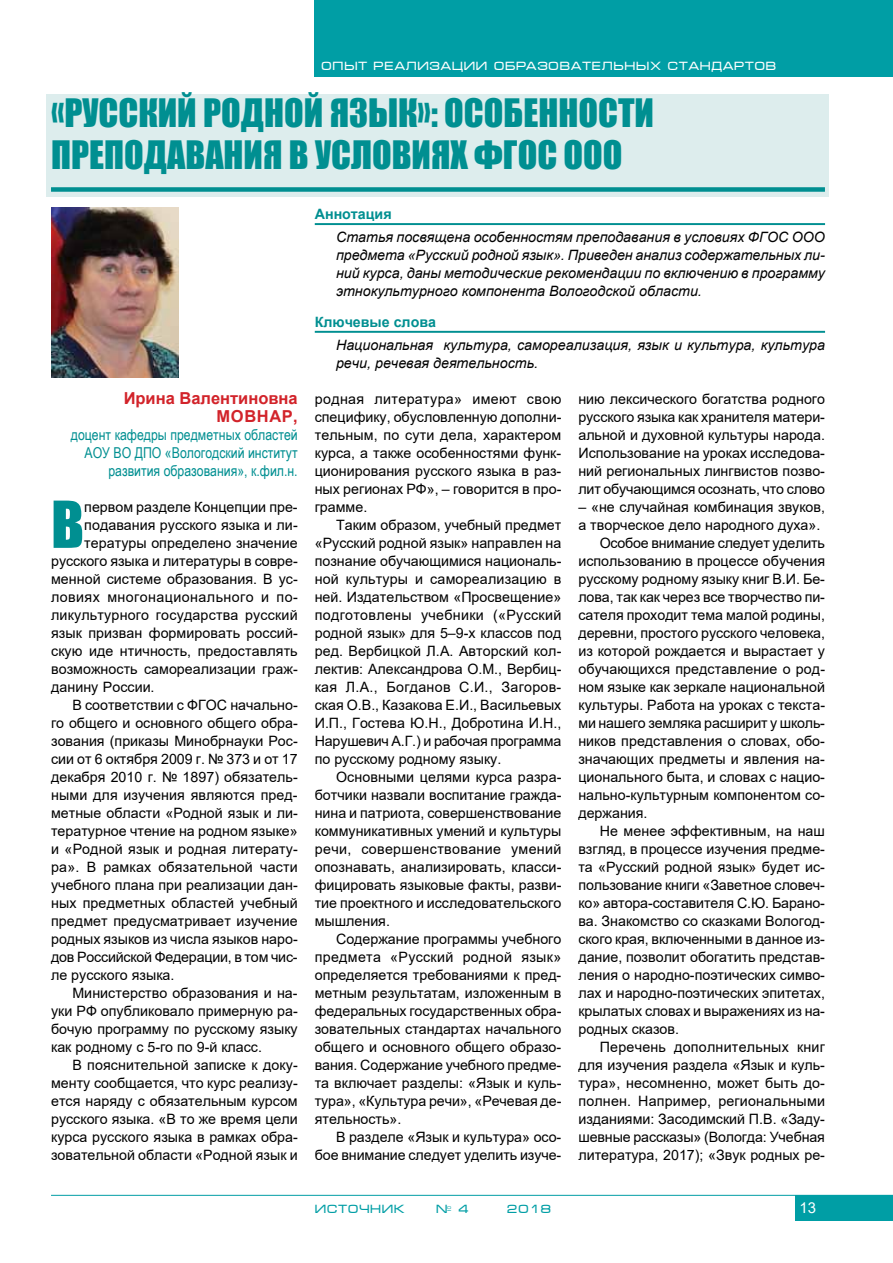
<style>
.page{position:relative;width:893px;height:1263px;background:#fff}
.page>*{position:absolute;margin:0;border:0;box-sizing:border-box;transform-origin:0 0}
.t1{font:59.85px "Impact";color:#008f91}
.t2{font:36px/42px "Impact";color:#008f91}
.t3{font:700 16.5px/18px "Arial";color:#d2232a}
.t4{font:15px/18px "Arial Narrow";color:#008f91;text-align:right}
.t5{font:15px "Arial";color:#fff}
.t6{font:14.25px/18px "Arial";color:#000;text-align:justify}
.t7{font:italic 14.25px/18px "Arial";color:#000;text-align:justify}
.t8{font:14.25px "Arial";letter-spacing:.03em;color:#000}
.t9{font:700 14.25px "Arial";color:#008f91}
.t10{font:12px "Micra";color:#fff}
.t11{font:12px "Micra";color:#009ea5}
</style>
<div class="page">
<div style="left:795px;top:1195px;width:98px;height:26px;background:#009ea5"></div>
<hr style="left:51px;top:1195px;width:842px;height:1px;background:#009ea5">
<div style="left:315px;top:0;width:578px;height:77px;background:#009ea5"></div>
<div style="left:47px;top:95px;width:782px;height:102px;background:#ddeded"></div>
<div style="left:51px;top:187px;width:774px;height:5px;background:#008f91"></div>
<hr style="left:315px;top:223px;width:510px;height:2px;background:#008f91">
<hr style="left:315px;top:331px;width:510px;height:2px;background:#008f91">
<img style="left:51px;top:207px;width:128px;height:170px">
<p class="t10" style="left:321px;top:60px;width:457px">опыт реализации образовательных стандартов</p>
<h2 class="t2" style="left:51px;top:91px;width:602px">«Русский родной язык»: особенности преподавания в условиях ФГОС</h2>
<h2 class="t2" style="left:564px;top:133px;width:20px">ООО</h2>
<p class="t3" style="left:217px;top:389px;width:83px;text-indent:-93px">Ирина Валентиновна<br>Мовнар</p>
<p class="t3" style="left:293px;top:407px;width:6px">,</p>
<p class="t4" style="left:71px;top:425px;width:228px">доцент кафедры предметных областей<br>АОУ ВО ДПО «Вологодский институт развития образования», к.фил.н.</p>
<h1 class="t1" style="left:51px;top:478px;width:30px">В</h1>
<p class="t6" style="left:84px;top:498px;width:215px">первом разделе Концепции пре-</p>
<p class="t6" style="left:84px;top:516px;width:215px">подавания русского языка и ли-</p>
<p class="t6" style="left:84px;top:534px;width:215px">тературы определено значение</p>
<p class="t6" style="left:51px;top:552px;width:248px">русского языка и литературы в совре-</p>
<p class="t6" style="left:51px;top:570px;width:248px">менной системе образования. В ус-</p>
<p class="t8" style="left:51px;top:587px;width:247px">ловиях многонационального и по-</p>
<p class="t6" style="left:51px;top:606px;width:248px">ликультурного государства русский</p>
<p class="t6" style="left:51px;top:624px;width:248px">язык призван формировать россий-</p>
<p class="t6" style="left:51px;top:642px;width:248px">скую иде нтичность, предоставлять</p>
<p class="t6" style="left:51px;top:660px;width:248px">возможность самореализации граж-</p>
<p class="t6" style="left:51px;top:678px;width:105px">данину России.</p>
<p class="t6" style="left:72px;top:696px;width:227px">В соответствии с ФГОС начально-</p>
<p class="t6" style="left:51px;top:714px;width:248px">го общего и основного общего обра-</p>
<p class="t6" style="left:51px;top:732px;width:248px">зования (приказы Минобрнауки Рос-</p>
<p class="t6" style="left:51px;top:750px;width:248px">сии от 6 октября 2009 г. № 373 и от 17</p>
<p class="t6" style="left:51px;top:768px;width:248px">декабря 2010 г. № 1897) обязатель-</p>
<p class="t6" style="left:51px;top:786px;width:248px">ными для изучения являются пред-</p>
<p class="t6" style="left:51px;top:804px;width:248px">метные области «Родной язык и ли-</p>
<p class="t6" style="left:51px;top:822px;width:248px">тературное чтение на родном языке»</p>
<p class="t6" style="left:51px;top:840px;width:248px">и «Родной язык и родная литерату-</p>
<p class="t6" style="left:51px;top:858px;width:248px">ра». В рамках обязательной части</p>
<p class="t6" style="left:51px;top:876px;width:248px">учебного плана при реализации дан-</p>
<p class="t6" style="left:51px;top:894px;width:248px">ных предметных областей учебный</p>
<p class="t6" style="left:51px;top:912px;width:248px">предмет предусматривает изучение</p>
<p class="t6" style="left:51px;top:930px;width:248px">родных языков из числа языков наро-</p>
<p class="t6" style="left:51px;top:948px;width:248px">дов Российской Федерации, в том чис-</p>
<p class="t6" style="left:51px;top:966px;width:125px">ле русского языка.</p>
<p class="t6" style="left:72px;top:984px;width:227px">Министерство образования и на-</p>
<p class="t6" style="left:51px;top:1002px;width:248px">уки РФ опубликовало примерную ра-</p>
<p class="t6" style="left:51px;top:1020px;width:248px">бочую программу по русскому языку</p>
<p class="t6" style="left:51px;top:1038px;width:212px">как родному с 5-го по 9-й класс.</p>
<p class="t6" style="left:72px;top:1056px;width:227px">В пояснительной записке к доку-</p>
<p class="t6" style="left:51px;top:1074px;width:248px">менту сообщается, что курс реализу-</p>
<p class="t6" style="left:51px;top:1092px;width:248px">ется наряду с обязательным курсом</p>
<p class="t6" style="left:51px;top:1110px;width:248px">русского языка. «В то же время цели</p>
<p class="t6" style="left:51px;top:1128px;width:248px">курса русского языка в рамках обра-</p>
<p class="t6" style="left:51px;top:1146px;width:248px">зовательной области «Родной язык и</p>
<p class="t9" style="left:315px;top:204px;width:78px">Аннотация</p>
<p class="t7" style="left:336px;top:228px;width:490px">Статья посвящена особенностям преподавания в условиях ФГОС ООО предмета «Русский родной язык». Приведен анализ содержательных ли&shy;ний курса, даны методические рекомендации по включению в программу этнокультурного компонента Вологодской области.</p>
<p class="t9" style="left:315px;top:311px;width:123px">Ключевые слова</p>
<p class="t7" style="left:336px;top:336px;width:491px">Национальная культура, самореализация, язык и культура, культура речи, речевая деятельность.</p>
<p class="t6" style="left:315px;top:390px;width:248px">родная литература» имеют свою специфику, обусловленную дополни&shy;тельным, по сути дела, характером курса, а также особенностями функ&shy;ционирования русского языка в раз&shy;ных регионах РФ», – говорится в про&shy;грамме.</p>
<p class="t6" style="left:315px;top:516px;width:248px;text-indent:21px">Таким образом, учебный предмет «Русский родной язык» направлен на познание обучающимися националь&shy;ной культуры и самореализацию в ней. Издательством «Просвещение» подготовлены учебники («Русский родной язык» для 5–9-х классов под ред. Вербицкой Л.А. Авторский кол&shy;лектив: Александрова О.М., Вербиц&shy;кая Л.А., Богданов С.И., Загоров&shy;ская О.В., Казакова Е.И., Васильевых И.П., Гостева Ю.Н., Добротина И.Н., Нарушевич А.Г.) и рабочая программа по русскому родному языку.</p>
<p class="t6" style="left:315px;top:768px;width:248px;text-indent:21px">Основными целями курса разра&shy;ботчики назвали воспитание гражда&shy;нина и патриота, совершенствование коммуникативных умений и культуры речи, совершенствование умений опознавать, анализировать, класси&shy;фицировать языковые факты, разви&shy;тие проектного и исследовательского мышления.</p>
<p class="t6" style="left:315px;top:930px;width:248px;text-indent:21px">Содержание программы учебного предмета «Русский родной язык» определяется требованиями к пред&shy;метным результатам, изложенным в федеральных государственных обра&shy;зовательных стандартах начального общего и основного общего образо&shy;вания. Содержание учебного предме&shy;та включает разделы: «Язык и куль&shy;тура», «Культура речи», «Речевая де&shy;ятельность».</p>
<p class="t6" style="left:315px;top:1128px;width:248px;text-align:right">В разделе «Язык и культура» осо&shy;бое внимание следует уделить изуче-</p>
<p class="t6" style="left:578px;top:390px;width:248px">нию лексического богатства родного русского языка как хранителя матери&shy;альной и духовной культуры народа.<br>Использование на уроках исследова&shy;ний региональных лингвистов позво&shy;лит обучающимся осознать, что слово</p>
<p class="t6" style="left:578px;top:498px;width:248px">– «не случайная комбинация звуков,</p>
<p class="t6" style="left:578px;top:515px;width:243px">а творческое дело народного духа».</p>
<p class="t6" style="left:600px;top:533px;width:227px">Особое внимание следует уделить</p>
<p class="t6" style="left:578px;top:551px;width:248px">использованию в процессе обучения</p>
<p class="t6" style="left:578px;top:569px;width:248px">русскому родному языку книг В.И. Бе-</p>
<p class="t6" style="left:578px;top:587px;width:248px">лова, так как через все творчество пи-</p>
<p class="t6" style="left:578px;top:605px;width:248px">сателя проходит тема малой родины,</p>
<p class="t6" style="left:578px;top:623px;width:248px">деревни, простого русского человека,</p>
<p class="t6" style="left:578px;top:641px;width:248px">из которой рождается и вырастает у</p>
<p class="t6" style="left:578px;top:659px;width:248px">обучающихся представление о род-</p>
<p class="t6" style="left:578px;top:677px;width:248px">ном языке как зеркале национальной</p>
<p class="t6" style="left:578px;top:695px;width:248px">культуры. Работа на уроках с текста-</p>
<p class="t6" style="left:578px;top:713px;width:248px">ми нашего земляка расширит у школь-</p>
<p class="t6" style="left:578px;top:731px;width:248px">ников представления о словах, обо-</p>
<p class="t6" style="left:578px;top:749px;width:248px">значающих предметы и явления на-</p>
<p class="t6" style="left:578px;top:767px;width:248px">ционального быта, и словах с нацио-</p>
<p class="t6" style="left:578px;top:785px;width:248px">нально-культурным компонентом со-</p>
<p class="t6" style="left:578px;top:803px;width:71px">держания.</p>
<p class="t6" style="left:600px;top:821px;width:227px">Не менее эффективным, на наш</p>
<p class="t6" style="left:578px;top:839px;width:248px">взгляд, в процессе изучения предме-</p>
<p class="t6" style="left:578px;top:857px;width:248px">та «Русский родной язык» будет ис-</p>
<p class="t6" style="left:578px;top:875px;width:248px">пользование книги «Заветное словеч-</p>
<p class="t6" style="left:578px;top:893px;width:248px">ко» автора-составителя С.Ю. Барано-</p>
<p class="t6" style="left:578px;top:911px;width:248px">ва. Знакомство со сказками Вологод-</p>
<p class="t6" style="left:578px;top:929px;width:248px">ского края, включенными в данное из-</p>
<p class="t6" style="left:578px;top:947px;width:248px">дание, позволит обогатить представ-</p>
<p class="t6" style="left:578px;top:965px;width:248px">ления о народно-поэтических симво-</p>
<p class="t6" style="left:578px;top:983px;width:248px">лах и народно-поэтических эпитетах,</p>
<p class="t6" style="left:578px;top:1001px;width:248px">крылатых словах и выражениях из на-</p>
<p class="t6" style="left:578px;top:1019px;width:102px">родных сказов.</p>
<p class="t6" style="left:600px;top:1037px;width:227px">Перечень дополнительных книг</p>
<p class="t6" style="left:578px;top:1055px;width:248px">для изучения раздела «Язык и куль-</p>
<p class="t6" style="left:578px;top:1073px;width:248px">тура», несомненно, может быть до-</p>
<p class="t6" style="left:578px;top:1091px;width:248px">полнен. Например, региональными</p>
<p class="t6" style="left:578px;top:1109px;width:248px">изданиями: Засодимский П.В. «Заду-</p>
<p class="t6" style="left:578px;top:1127px;width:248px">шевные рассказы» (Вологда: Учебная</p>
<p class="t6" style="left:578px;top:1145px;width:248px">литература, 2017); «Звук родных ре-</p>
<p class="t11" style="left:315px;top:1203px;width:92px">ИСТОЧНИК</p>
<p class="t11" style="left:436px;top:1203px;width:35px">№ 4</p>
<p class="t11" style="left:507px;top:1203px;width:46px">2018</p>
<p class="t5" style="left:799px;top:1198px;width:18px">13</p>
</div>
